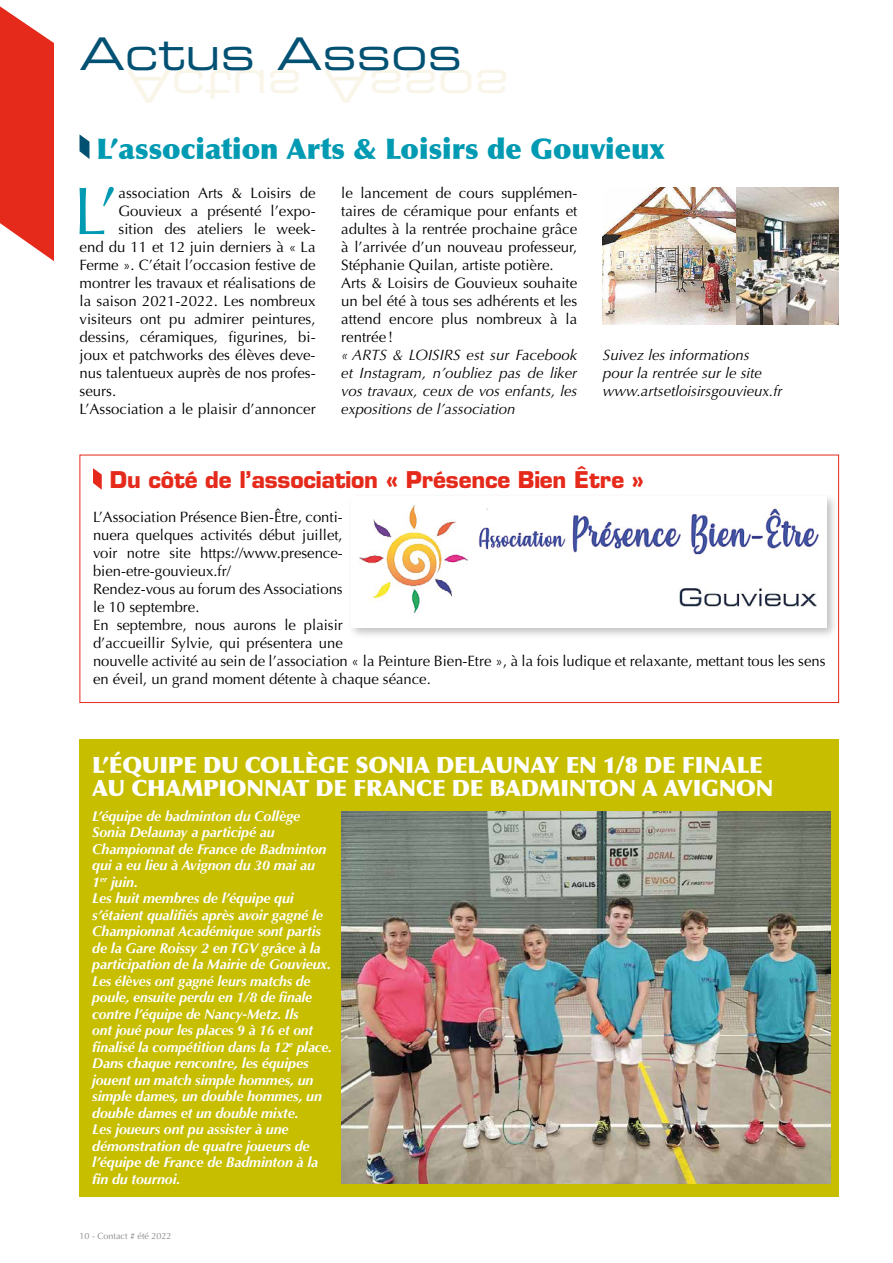
<style>
.page{position:relative;width:893px;height:1263px;background:#fff}
.page>*{position:absolute;margin:0;border:0;box-sizing:border-box;transform-origin:0 0}
.t1{font:67.5px "Optima";color:#009ab2}
.t2{font:45px "Eurostile Extended Two";color:#025173}
.t3{font:900 28.5px "Optima";color:#009ab2}
.t4{font:900 22.5px/22.5px "Optima";letter-spacing:-.01em;color:#fff}
.t5{font:700 22.5px "Eurostile LT Std";letter-spacing:-.01em;color:#e52a1b}
.t6{font:15px/18px "Optima";color:#000}
.t7{font:italic 15px/18px "Optima";color:#000;text-align:justify}
.t8{font:italic 700 14.25px/16.5px "Optima";letter-spacing:-.01em;color:#fff}
.t9{font:9px "Optima";color:#878787}
</style>
<div class="page">
<svg style="left:0;top:6px;width:54px;height:255px;background:#e8493c"></svg>
<svg style="left:80px;top:134px;width:9px;height:25px"></svg>
<div style="left:80px;top:739px;width:759px;height:457px;background:#c7be00"></div>
<img style="left:341px;top:812px;width:489px;height:371px">
<svg style="left:93px;top:468px;width:9px;height:22px"></svg>
<img style="left:603px;top:188px;width:236px;height:137px">
<div style="left:347px;top:493px;width:492px;height:147px;background:#000;opacity:.25"></div>
<img style="left:351px;top:497px;width:475px;height:130px">
<h2 class="t2" style="left:80px;top:23px;width:384px">Actus Assos</h2>
<h3 class="t3" style="left:97px;top:132px;width:570px">L’association Arts &amp; Loisirs de Gouvieux</h3>
<h1 class="t1" style="left:73px;top:172px;width:47px">L’</h1>
<p class="t6" style="left:118px;top:184px;width:199px">association Arts &amp; Loisirs de</p>
<p class="t6" style="left:118px;top:202px;width:199px">Gouvieux a présenté l’expo-</p>
<p class="t6" style="left:118px;top:220px;width:199px">sition des ateliers le week-</p>
<p class="t6" style="left:80px;top:238px;width:238px">end du 11 et 12 juin derniers à « La</p>
<p class="t6" style="left:80px;top:256px;width:238px">Ferme ». C’était l’occasion festive de</p>
<p class="t6" style="left:80px;top:274px;width:238px">montrer les travaux et réalisations de</p>
<p class="t6" style="left:80px;top:292px;width:238px">la saison 2021-2022. Les nombreux</p>
<p class="t6" style="left:80px;top:310px;width:238px">visiteurs ont pu admirer peintures,</p>
<p class="t6" style="left:80px;top:328px;width:238px">dessins, céramiques, figurines, bi-</p>
<p class="t6" style="left:80px;top:346px;width:238px">joux et patchworks des élèves deve-</p>
<p class="t6" style="left:80px;top:364px;width:238px">nus talentueux auprès de nos profes-</p>
<p class="t6" style="left:80px;top:382px;width:38px">seurs.</p>
<p class="t6" style="left:80px;top:400px;width:238px">L’Association a le plaisir d’annoncer</p>
<p class="t6" style="left:341px;top:184px;width:238px">le lancement de cours supplémen&shy;taires de céramique pour enfants et adultes à la rentrée prochaine grâce à l’arrivée d’un nouveau professeur,<br>Stéphanie Quilan, artiste potière.<br>Arts &amp; Loisirs de Gouvieux souhaite un bel été à tous ses adhérents et les attend encore plus nombreux à la rentrée !</p>
<p class="t7" style="left:341px;top:346px;width:238px">« ARTS &amp; LOISIRS est sur Facebook et Instagram, n’oubliez pas de liker vos travaux, ceux de vos enfants, les expositions de l’association</p>
<p class="t7" style="left:603px;top:346px;width:181px;text-align:left">Suivez les informations pour la rentrée sur le site www.artsetloisirsgouvieux.fr</p>
<h3 class="t5" style="left:110px;top:465px;width:536px">Du côté de l’association « Présence Bien Être »</h3>
<p class="t6" style="left:93px;top:508px;width:734px">L’Association Présence Bien-Être, conti-<br>nuera quelques activités début juillet,<br>voir notre site https://www.presence-<br>bien-etre-gouvieux.fr/<br>Rendez-vous au forum des Associations<br>le 10 septembre.<br>En septembre, nous aurons le plaisir<br>d’accueillir Sylvie, qui présentera une<br>nouvelle activité au sein de l’association « la Peinture Bien-Etre », à la fois ludique et relaxante, mettant tous les sens en éveil, un grand moment détente à chaque séance.</p>
<h3 class="t4" style="left:92px;top:754px;width:683px">L’ÉQUIPE DU COLLÈGE SONIA DELAUNAY EN 1/8 DE FINALE<br>AU CHAMPIONNAT DE FRANCE DE BADMINTON A AVIGNON</h3>
<p class="t8" style="left:92px;top:807px;width:241px">L’équipe de badminton du Collège<br>Sonia Delaunay a participé au<br>Championnat de France de Badminton qui a eu lieu à Avignon du 30 mai au<br>1<sup>er</sup> juin.<br>Les huit membres de l’équipe qui s’étaient qualifiés après avoir gagné le<br>Championnat Académique sont partis de la Gare Roissy 2 en TGV grâce à la participation de la Mairie de Gouvieux.<br>Les élèves ont gagné leurs matchs de poule, ensuite perdu en 1/8 de finale contre l’équipe de Nancy-Metz. Ils<br>ont joué pour les places 9 à 16 et ont finalisé la compétition dans la 12<sup>e</sup> place.<br>Dans chaque rencontre, les équipes jouent un match simple hommes, un simple dames, un double hommes, un double dames et un double mixte.<br>Les joueurs ont pu assister à une démonstration de quatre joueurs de l’équipe de France de Badminton à la fin du tournoi.</p>
<p class="t9" style="left:80px;top:1231px;width:94px">10 - Contact # été 2022</p>
</div>
